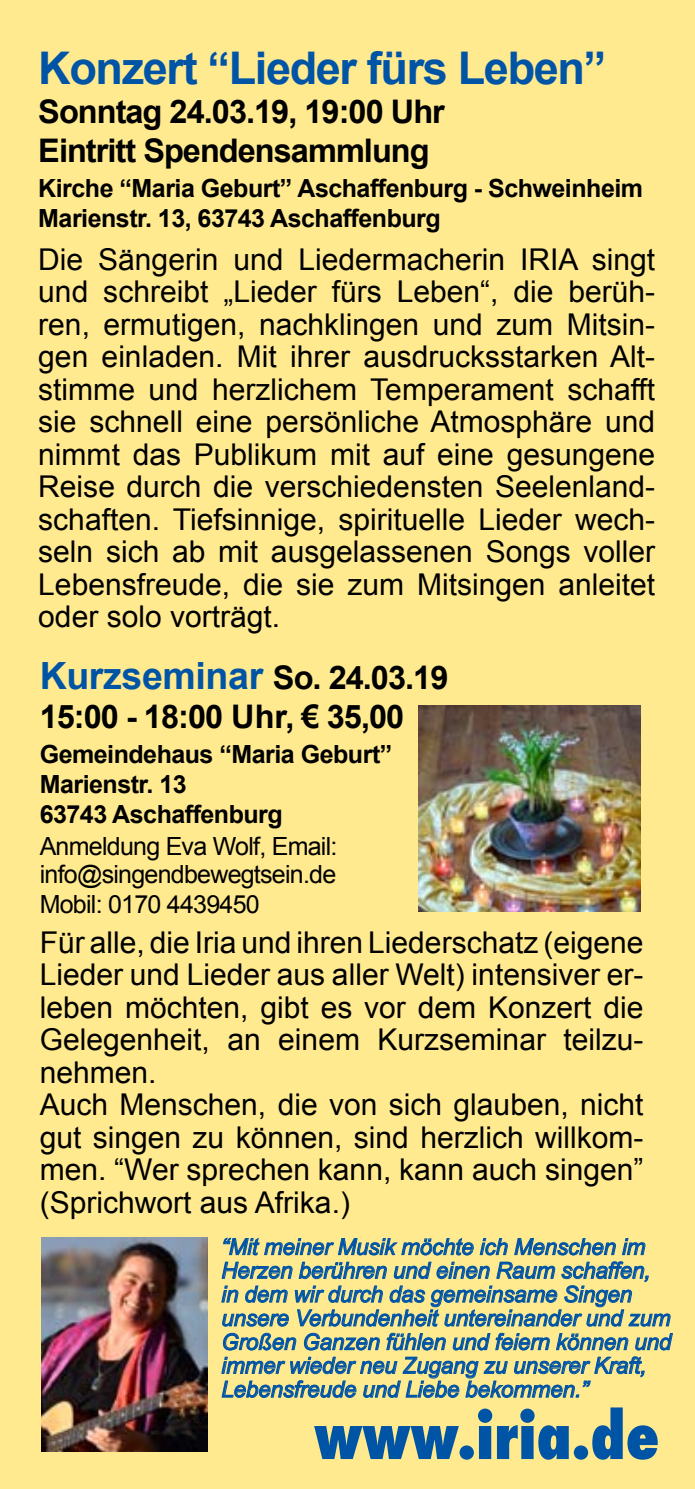
<style>
.page{position:relative;width:695px;height:1489px;background:#fff}
.page>*{position:absolute;margin:0;border:0;box-sizing:border-box;transform-origin:0 0}
.t1{font:800 condensed 62.5px "Futura";color:#0054a6}
.t2{font:700 45px "Arial";letter-spacing:-.03em;color:#0054a6}
.t3{font:700 37.5px "Arial";letter-spacing:-.01em;color:#0054a6}
.t4{font:700 32.5px/39px "Arial";letter-spacing:-.03em;color:#000}
.t5{font:30px/32.5px "Arial";color:#000;text-align:justify}
.t6{font:700 25px/30px "Arial";letter-spacing:-.02em;color:#000}
.t7{font:25px/27.5px "Arial";letter-spacing:-.03em;color:#000}
.t8{font:italic 22.5px/23.8px "Arial";letter-spacing:-.01em;color:#0054a6}
.s1{font-size:32.5px;color:#000}
</style>
<div class="page">
<div style="left:0;top:0;width:694px;height:1488px;background:#ffea90"></div>
<svg style="left:223px;top:1237px;width:250px;height:18px"></svg>
<svg style="left:479px;top:1238px;width:29px;height:17px"></svg>
<svg style="left:514px;top:1238px;width:102px;height:17px"></svg>
<svg style="left:622px;top:1238px;width:23px;height:17px"></svg>
<svg style="left:221px;top:1261px;width:449px;height:65px"></svg>
<svg style="left:221px;top:1332px;width:452px;height:65px"></svg>
<img style="left:42px;top:1237px;width:165px;height:213px">
<img style="left:418px;top:705px;width:222px;height:206px">
<h2 class="t2" style="left:38px;top:39px;width:569px">Konzert “Lieder fürs Leben”</h2>
<p class="t4" style="left:38px;top:93px;width:408px">Sonntag 24.03.19, 19:00 Uhr<br>Eintritt Spendensammlung</p>
<p class="t6" style="left:38px;top:174px;width:606px">Kirche “Maria Geburt” Aschaffenburg - Schweinheim<br>Marienstr. 13, 63743 Aschaffenburg</p>
<p class="t5" style="left:38px;top:243px;width:618px">Die Sängerin und Liedermacherin IRIA singt und schreibt „Lieder fürs Leben“, die berüh&shy;ren, ermutigen, nachklingen und zum Mitsin&shy;gen einladen. Mit ihrer ausdrucksstarken Alt&shy;stimme und herzlichem Temperament schafft sie schnell eine persönliche Atmosphäre und nimmt das Publikum mit auf eine gesungene Reise durch die verschiedensten Seelenland&shy;schaften. Tiefsinnige, spirituelle Lieder wech&shy;seln sich ab mit ausgelassenen Songs voller Lebensfreude, die sie zum Mitsingen anleitet oder solo vorträgt.</p>
<p class="t3" style="left:40px;top:650px;width:410px">Kurzseminar <span class="s1">So. 24.03.19</span></p>
<p class="t4" style="left:40px;top:697px;width:366px">15:00 - 18:00 Uhr, € 35,00</p>
<p class="t6" style="left:40px;top:739px;width:354px">Gemeindehaus “Maria Geburt”<br>Marienstr. 13<br>63743 Aschaffenburg</p>
<p class="t7" style="left:40px;top:832px;width:299px">Anmeldung Eva Wolf, Email: info@singendbewegtsein.de</p>
<p class="t7" style="left:40px;top:890px;width:221px">Mobil: 0170 4439450</p>
<p class="t5" style="left:40px;top:926px;width:605px;text-align:left">Für alle, die Iria und ihren Liederschatz (eigene Lieder und Lieder aus aller Welt) intensiver er&shy;leben möchten, gibt es vor dem Konzert die Gelegenheit, an einem Kurzseminar teilzu&shy;nehmen.<br>Auch Menschen, die von sich glauben, nicht gut singen zu können, sind herzlich willkom&shy;men. “Wer sprechen kann, kann auch singen” (Sprichwort aus Afrika.)</p>
<p class="t8" style="left:221px;top:1234px;width:451px">“Mit meiner Musik möchte ich Menschen im Herzen berühren und einen Raum schaffen, in dem wir durch das gemeinsame Singen unsere Verbundenheit untereinander und zum Großen Ganzen fühlen und feiern können und immer wieder neu Zugang zu unserer Kraft, Lebensfreude und Liebe bekommen.”</p>
<h1 class="t1" style="left:314px;top:1392px;width:347px">www.iria.de</h1>
</div>
